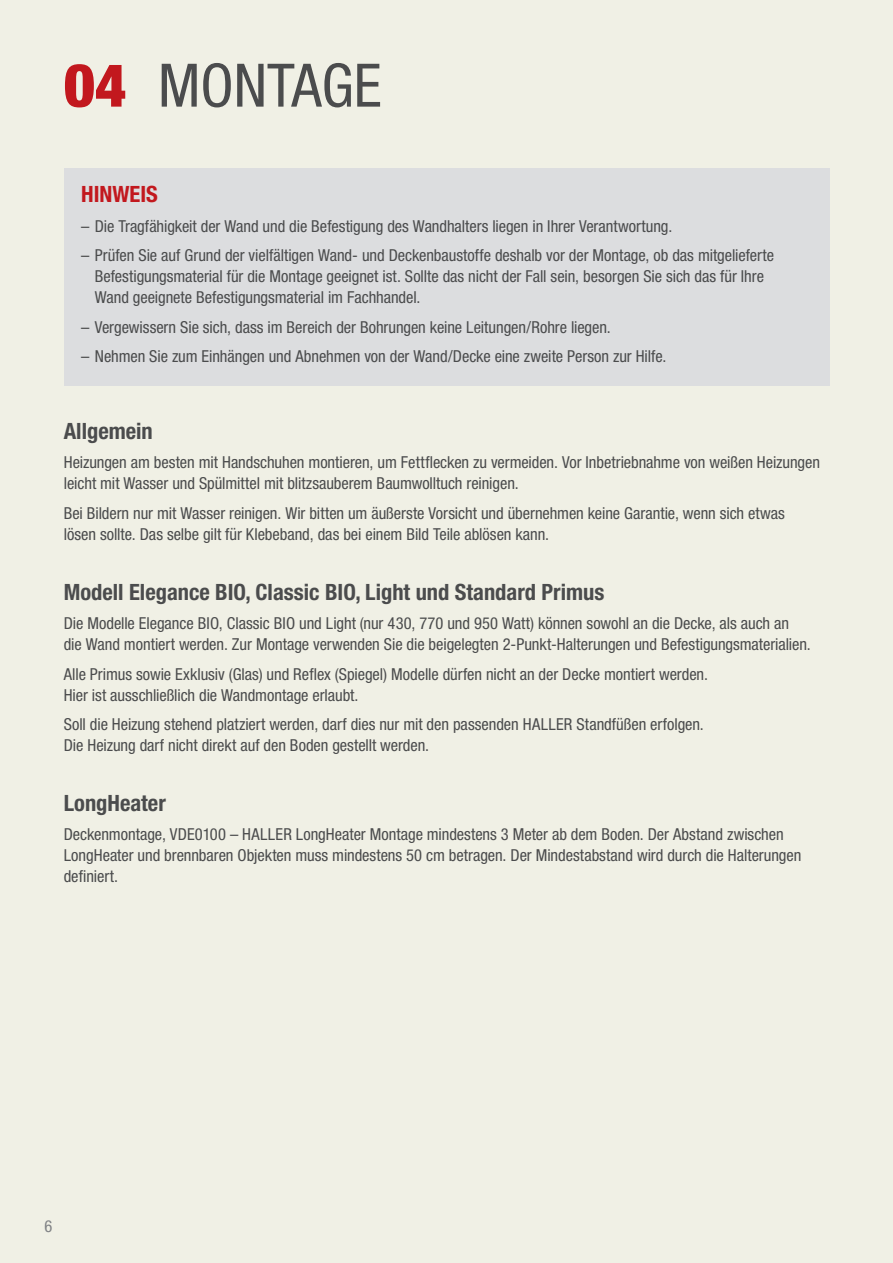
<style>
.page{position:relative;width:893px;height:1263px;background:#f0f0e5}
.page>*{position:absolute;margin:0;border:0;box-sizing:border-box;transform-origin:0 0}
.t1{font:condensed 60px "Helvetica Neue LT Std";color:#4b4c4d}
.t2{font:700 condensed 22.5px "Helvetica Neue LT Std";color:#4b4c4d}
.t3{font:700 condensed 22.5px "Helvetica Neue LT Std";color:#c2181e}
.t4{font:condensed 16.5px/21px "Helvetica Neue LT Std";letter-spacing:-.005em;color:#4b4c4d}
.t5{font:condensed 16.5px "Helvetica Neue LT Std";color:#808285}
.s1{font-weight:900;color:#c2181e}
</style>
<div class="page">
<div style="left:64px;top:168px;width:765px;height:218px;background:#dcdddf"></div>
<h1 class="t1" style="left:64px;top:51px;width:319px"><span class="s1">04</span> MONTAGE</h1>
<h2 class="t3" style="left:81px;top:180px;width:78px">HINWEIS</h2>
<p class="t4" style="left:81px;top:215px;width:593px">– Die Tragfähigkeit der Wand und die Befestigung des Wandhalters liegen in Ihrer Verantwortung.</p>
<p class="t4" style="left:95px;top:245px;width:681px;text-indent:-13px">– Prüfen Sie auf Grund der vielfältigen Wand- und Deckenbaustoffe deshalb vor der Montage, ob das mitgelieferte<br>Befestigungsmaterial für die Montage geeignet ist. Sollte das nicht der Fall sein, besorgen Sie sich das für Ihre<br>Wand geeignete Befestigungsmaterial im Fachhandel.</p>
<p class="t4" style="left:81px;top:316px;width:531px">– Vergewissern Sie sich, dass im Bereich der Bohrungen keine Leitungen/Rohre liegen.</p>
<p class="t4" style="left:81px;top:346px;width:587px">– Nehmen Sie zum Einhängen und Abnehmen von der Wand/Decke eine zweite Person zur Hilfe.</p>
<h2 class="t2" style="left:64px;top:417px;width:91px">Allgemein</h2>
<p class="t4" style="left:64px;top:452px;width:758px">Heizungen am besten mit Handschuhen montieren, um Fettflecken zu vermeiden. Vor Inbetriebnahme von weißen Heizungen leicht mit Wasser und Spülmittel mit blitzsauberem Baumwolltuch reinigen.</p>
<p class="t4" style="left:64px;top:502px;width:723px">Bei Bildern nur mit Wasser reinigen. Wir bitten um äußerste Vorsicht und übernehmen keine Garantie, wenn sich etwas lösen sollte. Das selbe gilt für Klebeband, das bei einem Bild Teile ablösen kann.</p>
<h2 class="t2" style="left:64px;top:578px;width:542px">Modell Elegance BIO, Classic BIO, Light und Standard Primus</h2>
<p class="t4" style="left:64px;top:612px;width:749px">Die Modelle Elegance BIO, Classic BIO und Light (nur 430, 770 und 950 Watt) können sowohl an die Decke, als auch an die Wand montiert werden. Zur Montage verwenden Sie die beigelegten 2-Punkt-Halterungen und Befestigungsmaterialien.</p>
<p class="t4" style="left:64px;top:663px;width:646px">Alle Primus sowie Exklusiv (Glas) und Reflex (Spiegel) Modelle dürfen nicht an der Decke montiert werden.<br>Hier ist ausschließlich die Wandmontage erlaubt.</p>
<p class="t4" style="left:64px;top:714px;width:642px">Soll die Heizung stehend platziert werden, darf dies nur mit den passenden HALLER Standfüßen erfolgen.<br>Die Heizung darf nicht direkt auf den Boden gestellt werden.</p>
<h2 class="t2" style="left:64px;top:789px;width:104px">LongHeater</h2>
<p class="t4" style="left:64px;top:824px;width:739px">Deckenmontage, VDE0100 – HALLER LongHeater Montage mindestens 3 Meter ab dem Boden. Der Abstand zwischen<br>LongHeater und brennbaren Objekten muss mindestens 50 cm betragen. Der Mindestabstand wird durch die Halterungen definiert.</p>
<p class="t5" style="left:45px;top:1217px;width:9px">6</p>
</div>
